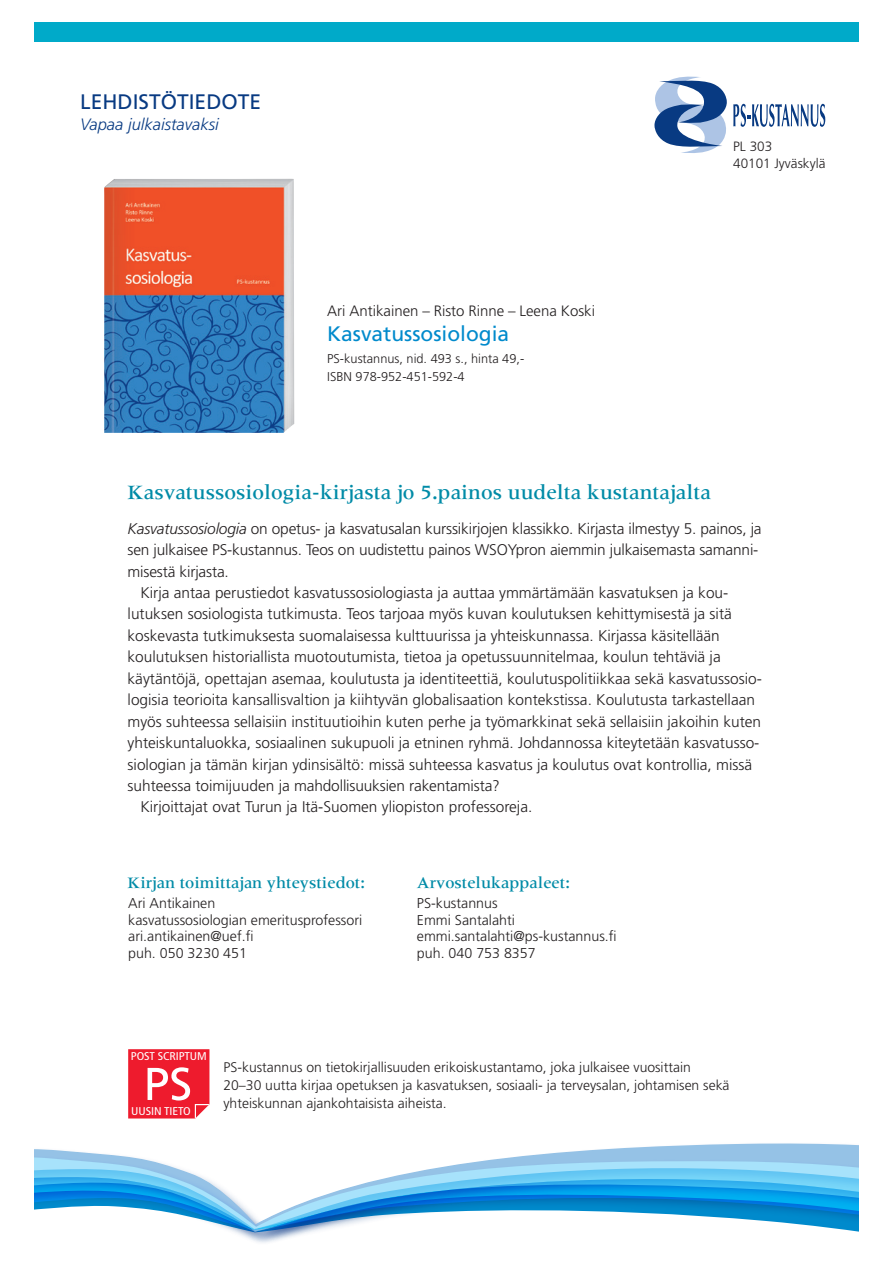
<style>
.page{position:relative;width:893px;height:1263px;background:#fff}
.page>*{position:absolute;margin:0;border:0;box-sizing:border-box;transform-origin:0 0}
.t1{font:500 21px "Meridien LT Std";color:#008ba7}
.t2{font:21px "Frutiger";color:#008acc}
.t3{font:21px "Frutiger";color:#083a82}
.t4{font:500 16.5px "Meridien LT Std";color:#008ba7}
.t5{font:italic 300 16.5px "Frutiger";color:#083a82}
.t6{font:300 15.45px "Frutiger";color:#231f20}
.t7{font:300 15px "Frutiger";color:#231f20}
.t8{font:300 14.25px/16.5px "Frutiger";color:#231f20}
.t9{font:300 13.95px/18px "Frutiger";color:#231f20}
.t10{font:300 13.5px/16.2px "Frutiger";color:#231f20}
.t11{font:300 12.75px/17.7px "Frutiger";color:#231f20}
.t12{font:condensed 11.25px "Frutiger";letter-spacing:-.01em;color:#fff;scale:1.1 1}
.s1{font-style:italic}
</style>
<div class="page">
<div style="left:34px;top:22px;width:825px;height:19px;background:#00aac9"></div>
<svg style="left:34px;top:1143px;width:825px;height:9px"></svg>
<svg style="left:34px;top:1152px;width:825px;height:91px"></svg>
<svg style="left:128px;top:1049px;width:81px;height:69px;background:#f03848"></svg>
<svg style="left:733px;top:104px;width:92px;height:23px"></svg>
<svg style="left:654px;top:76px;width:73px;height:77px"></svg>
<img style="left:104px;top:179px;width:190px;height:254px">
<h1 class="t3" style="left:80px;top:90px;width:182px">LEHDISTÖTIEDOTE</h1>
<p class="t5" style="left:80px;top:115px;width:140px">Vapaa julkaistavaksi</p>
<p class="t7" style="left:327px;top:302px;width:269px">Ari Antikainen – Risto Rinne – Leena Koski</p>
<h1 class="t2" style="left:327px;top:322px;width:184px">Kasvatussosiologia</h1>
<p class="t11" style="left:327px;top:350px;width:199px">PS-kustannus, nid. 493 s., hinta 49,-<br>ISBN 978-952-451-592-4</p>
<p class="t10" style="left:733px;top:139px;width:94px">PL 303<br>40101 Jyväskylä</p>
<h1 class="t1" style="left:128px;top:481px;width:585px">Kasvatussosiologia-kirjasta jo 5.painos uudelta kustantajalta</h1>
<p class="t6" style="left:128px;top:520px;width:636px"><span class="s1">Kasvatussosiologia</span> on opetus- ja kasvatusalan kurssikirjojen klassikko. Kirjasta ilmestyy 5. painos, ja</p>
<p class="t6" style="left:128px;top:541px;width:632px">sen julkaisee PS-kustannus. Teos on uudistettu painos WSOYpron aiemmin julkaisemasta samanni-</p>
<p class="t6" style="left:128px;top:562px;width:103px">misestä kirjasta.</p>
<p class="t6" style="left:140px;top:584px;width:589px">Kirja antaa perustiedot kasvatussosiologiasta ja auttaa ymmärtämään kasvatuksen ja kou-</p>
<p class="t6" style="left:128px;top:605px;width:606px">lutuksen sosiologista tutkimusta. Teos tarjoaa myös kuvan koulutuksen kehittymisestä ja sitä</p>
<p class="t6" style="left:128px;top:627px;width:594px">koskevasta tutkimuksesta suomalaisessa kulttuurissa ja yhteiskunnassa. Kirjassa käsitellään</p>
<p class="t6" style="left:128px;top:648px;width:595px">koulutuksen historiallista muotoutumista, tietoa ja opetussuunnitelmaa, koulun tehtäviä ja</p>
<p class="t6" style="left:128px;top:670px;width:636px">käytäntöjä, opettajan asemaa, koulutusta ja identiteettiä, koulutuspolitiikkaa sekä kasvatussosio-</p>
<p class="t6" style="left:128px;top:691px;width:629px">logisia teorioita kansallisvaltion ja kiihtyvän globalisaation kontekstissa. Koulutusta tarkastellaan</p>
<p class="t6" style="left:128px;top:713px;width:635px">myös suhteessa sellaisiin instituutioihin kuten perhe ja työmarkkinat sekä sellaisiin jakoihin kuten</p>
<p class="t6" style="left:128px;top:734px;width:633px">yhteiskuntaluokka, sosiaalinen sukupuoli ja etninen ryhmä. Johdannossa kiteytetään kasvatusso-</p>
<p class="t6" style="left:128px;top:755px;width:626px">siologian ja tämän kirjan ydinsisältö: missä suhteessa kasvatus ja koulutus ovat kontrollia, missä</p>
<p class="t6" style="left:128px;top:777px;width:374px">suhteessa toimijuuden ja mahdollisuuksien rakentamista?</p>
<p class="t6" style="left:140px;top:798px;width:394px">Kirjoittajat ovat Turun ja Itä-Suomen yliopiston professoreja.</p>
<p class="t4" style="left:128px;top:873px;width:239px">Kirjan toimittajan yhteystiedot:</p>
<p class="t4" style="left:417px;top:873px;width:155px">Arvostelukappaleet:</p>
<p class="t8" style="left:417px;top:895px;width:201px">PS-kustannus<br>Emmi Santalahti emmi.santalahti@ps-kustannus.fi puh. 040 753 8357</p>
<p class="t8" style="left:128px;top:895px;width:236px">Ari Antikainen<br>kasvatussosiologian emeritusprofessori ari.antikainen@uef.fi<br>puh. 050 3230 451</p>
<p class="t12" style="left:131px;top:1050px;width:71px">POST SCRIPTUM</p>
<p class="t12" style="left:131px;top:1105px;width:56px">UUSIN TIETO</p>
<p class="t9" style="left:223px;top:1058px;width:508px">PS-kustannus on tietokirjallisuuden erikoiskustantamo, joka julkaisee vuosittain<br>20–30 uutta kirjaa opetuksen ja kasvatuksen, sosiaali- ja terveysalan, johtamisen sekä yhteiskunnan ajankohtaisista aiheista.</p>
</div>
